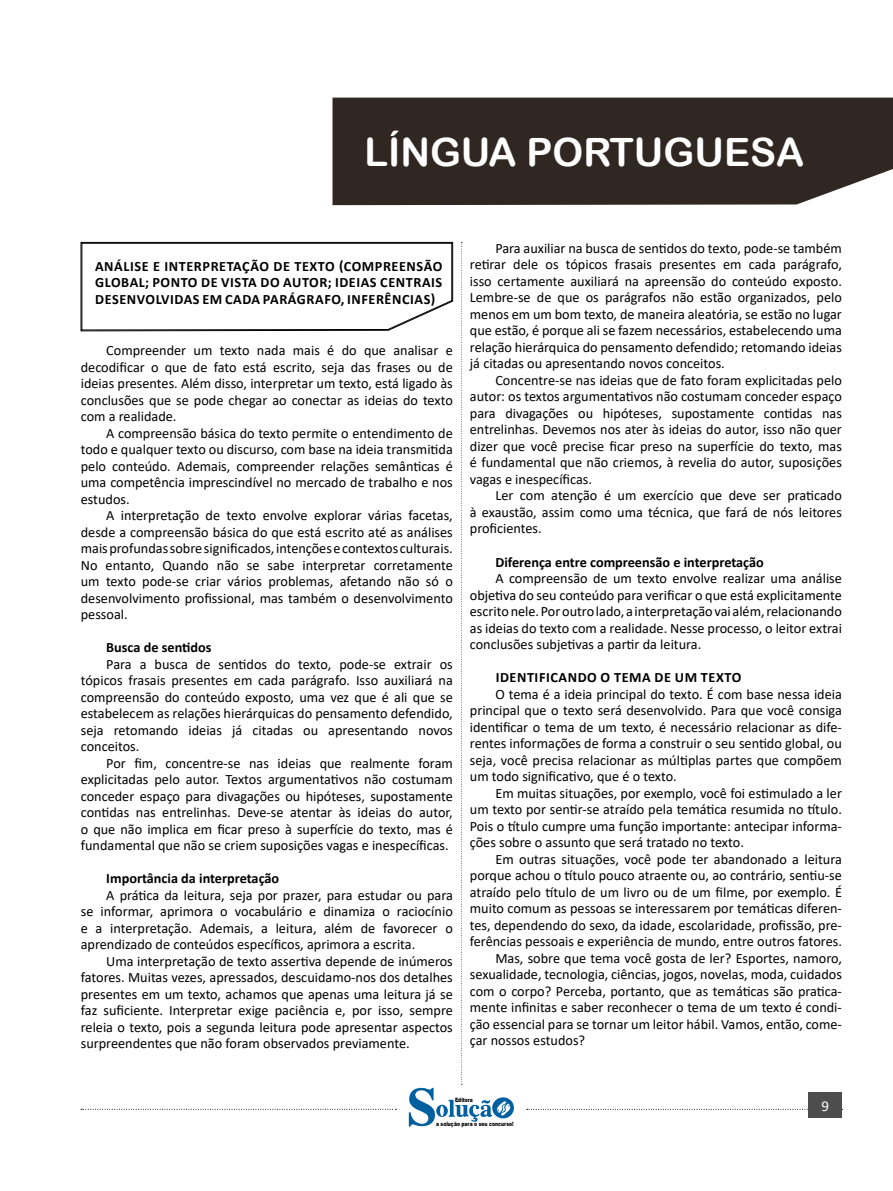
<style>
.page{position:relative;width:893px;height:1191px;background:#fff}
.page>*{position:absolute;margin:0;border:0;box-sizing:border-box;transform-origin:0 0}
.t1{font:39px "Arial Rounded MT Bold";color:#fff}
.t2{font:15px "Calibri";color:#fff}
.Re_Citação{font:14.25px/16.5px "Calibri";color:#000;text-align:justify}
.CAIXINHAS{font:700 14.25px/16.5px "Calibri";letter-spacing:.04em;color:#000;text-align:justify}
.Re_Citação-2{font:700 14.25px "Calibri";letter-spacing:.04em;color:#000}
.t3{font:900 6px "Arial";color:#000;scale:.76 1}
</style>
<div class="page">
<div style="left:332px;top:98px;width:561px;height:107px;background:#302722"></div>
<svg style="left:527px;top:1109px;width:316px;height:1px"></svg>
<div style="left:809px;top:1092px;width:33px;height:26px;background:#4d4d4d"></div>
<svg style="left:81px;top:242px;width:433px;height:885px"></svg>
<h1 class="t1" style="left:365px;top:129px;width:441px">LÍNGUA PORTUGUESA</h1>
<p class="CAIXINHAS" style="left:95px;top:257px;width:349px">ANÁLISE E INTERPRETAÇÃO DE TEXTO (COMPREENSÃO GLOBAL; PONTO DE VISTA DO AUTOR; IDEIAS CENTRAIS DESENVOLVIDAS EM CADA PARÁGRAFO, INFERÊNCIAS)</p>
<p class="Re_Citação" style="left:81px;top:342px;width:374px;text-indent:26px">Compreender um texto nada mais é do que analisar e decodificar o que de fato está escrito, seja das frases ou de ideias presentes. Além disso, interpretar um texto, está ligado às conclusões que se pode chegar ao conectar as ideias do texto com a realidade.</p>
<p class="Re_Citação" style="left:81px;top:424px;width:374px;text-indent:26px">A compreensão básica do texto permite o entendimento de todo e qualquer texto ou discurso, com base na ideia transmitida pelo conteúdo. Ademais, compreender relações semânticas é uma competência imprescindível no mercado de trabalho e nos estudos.</p>
<p class="Re_Citação" style="left:81px;top:507px;width:374px;text-indent:26px">A interpretação de texto envolve explorar várias facetas, desde a compreensão básica do que está escrito até as análises mais profundas sobre significados, intenções e contextos culturais.<br>No entanto, Quando não se sabe interpretar corretamente um texto pode-se criar vários problemas, afetando não só o desenvolvimento profissional, mas também o desenvolvimento pessoal.</p>
<p class="CAIXINHAS" style="left:106px;top:639px;width:107px">Busca de sentidos</p>
<p class="Re_Citação" style="left:81px;top:655px;width:374px;text-indent:26px">Para a busca de sentidos do texto, pode-se extrair os tópicos frasais presentes em cada parágrafo. Isso auxiliará na compreensão do conteúdo exposto, uma vez que é ali que se estabelecem as relações hierárquicas do pensamento defendido, seja retomando ideias já citadas ou apresentando novos conceitos.</p>
<p class="Re_Citação" style="left:81px;top:754px;width:374px;text-indent:26px">Por fim, concentre-se nas ideias que realmente foram explicitadas pelo autor. Textos argumentativos não costumam conceder espaço para divagações ou hipóteses, supostamente contidas nas entrelinhas. Deve-se atentar às ideias do autor, o que não implica em ficar preso à superfície do texto, mas é fundamental que não se criem suposições vagas e inespecíficas.</p>
<p class="CAIXINHAS" style="left:106px;top:870px;width:174px">Importância da interpretação</p>
<p class="Re_Citação" style="left:81px;top:886px;width:374px;text-indent:26px">A prática da leitura, seja por prazer, para estudar ou para se informar, aprimora o vocabulário e dinamiza o raciocínio e a interpretação. Ademais, a leitura, além de favorecer o aprendizado de conteúdos específicos, aprimora a escrita.</p>
<p class="Re_Citação" style="left:81px;top:952px;width:374px;text-indent:26px">Uma interpretação de texto assertiva depende de inúmeros fatores. Muitas vezes, apressados, descuidamo-nos dos detalhes presentes em um texto, achamos que apenas uma leitura já se faz suficiente. Interpretar exige paciência e, por isso, sempre releia o texto, pois a segunda leitura pode apresentar aspectos surpreendentes que não foram observados previamente.</p>
<p class="Re_Citação" style="left:470px;top:239px;width:374px;text-indent:26px">Para auxiliar na busca de sentidos do texto, pode-se também retirar dele os tópicos frasais presentes em cada parágrafo, isso certamente auxiliará na apreensão do conteúdo exposto.<br>Lembre-se de que os parágrafos não estão organizados, pelo menos em um bom texto, de maneira aleatória, se estão no lugar que estão, é porque ali se fazem necessários, estabelecendo uma relação hierárquica do pensamento defendido; retomando ideias já citadas ou apresentando novos conceitos.</p>
<p class="Re_Citação" style="left:470px;top:371px;width:374px;text-indent:26px">Concentre-se nas ideias que de fato foram explicitadas pelo autor: os textos argumentativos não costumam conceder espaço para divagações ou hipóteses, supostamente contidas nas entrelinhas. Devemos nos ater às ideias do autor, isso não quer dizer que você precise ficar preso na superfície do texto, mas é fundamental que não criemos, à revelia do autor, suposições vagas e inespecíficas.</p>
<p class="Re_Citação" style="left:470px;top:487px;width:374px;text-indent:26px">Ler com atenção é um exercício que deve ser praticado à exaustão, assim como uma técnica, que fará de nós leitores proficientes.</p>
<p class="CAIXINHAS" style="left:495px;top:553px;width:270px">Diferença entre compreensão e interpretação</p>
<p class="Re_Citação" style="left:470px;top:569px;width:374px;text-indent:26px">A compreensão de um texto envolve realizar uma análise objetiva do seu conteúdo para verificar o que está explicitamente escrito nele. Por outro lado, a interpretação vai além, relacionando as ideias do texto com a realidade. Nesse processo, o leitor extrai conclusões subjetivas a partir da leitura.</p>
<p class="Re_Citação-2" style="left:496px;top:667px;width:247px">IDENTIFICANDO O TEMA DE UM TEXTO</p>
<p class="Re_Citação" style="left:470px;top:685px;width:374px;text-indent:26px">O tema é a ideia principal do texto. É com base nessa ideia principal que o texto será desenvolvido. Para que você consiga identificar o tema de um texto, é necessário relacionar as dife&shy;rentes informações de forma a construir o seu sentido global, ou seja, você precisa relacionar as múltiplas partes que compõem um todo significativo, que é o texto.</p>
<p class="Re_Citação" style="left:470px;top:784px;width:374px;text-indent:26px">Em muitas situações, por exemplo, você foi estimulado a ler um texto por sentir-se atraído pela temática resumida no título.<br>Pois o título cumpre uma função importante: antecipar informa&shy;ções sobre o assunto que será tratado no texto.</p>
<p class="Re_Citação" style="left:470px;top:850px;width:374px;text-indent:26px">Em outras situações, você pode ter abandonado a leitura porque achou o título pouco atraente ou, ao contrário, sentiu-se atraído pelo título de um livro ou de um filme, por exemplo. É muito comum as pessoas se interessarem por temáticas diferen&shy;tes, dependendo do sexo, da idade, escolaridade, profissão, pre&shy;ferências pessoais e experiência de mundo, entre outros fatores.</p>
<p class="Re_Citação" style="left:470px;top:949px;width:374px;text-indent:26px">Mas, sobre que tema você gosta de ler? Esportes, namoro, sexualidade, tecnologia, ciências, jogos, novelas, moda, cuidados com o corpo? Perceba, portanto, que as temáticas são pratica&shy;mente infinitas e saber reconhecer o tema de um texto é condi&shy;ção essencial para se tornar um leitor hábil. Vamos, então, come&shy;çar nossos estudos?</p>
<p class="t3" style="left:455px;top:1095px;width:25px">Editora</p>
<p class="t3" style="left:436px;top:1119px;width:103px">a solução para o seu concurso!</p>
<p class="t2" style="left:821px;top:1095px;width:9px">9</p>
</div>
